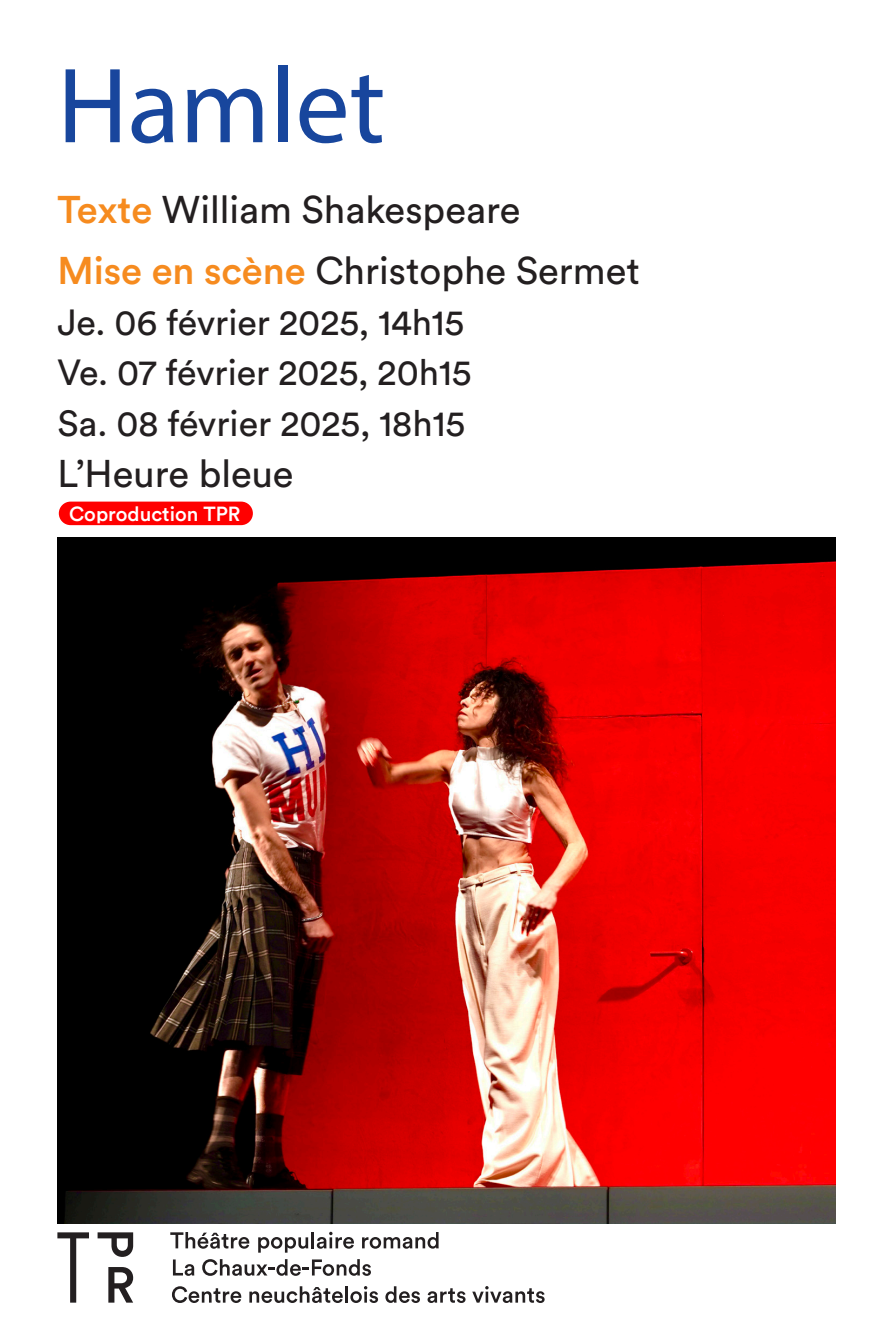
<style>
.page{position:relative;width:893px;height:1340px;background:#fff}
.page>*{position:absolute;margin:0;border:0;box-sizing:border-box;transform-origin:0 0}
.T_spectacles_ou_images{font:108px "Myriad Pro";color:#18469d}
.T_spectacles_ou_images-2{font:38.25px "Circular Pro";color:#231f20}
.T_spectacles_ou_images-3{font:36px "Circular Pro";color:#231f20}
.TEXTE_1_PASTILLES_ROUGE{font:500 20.25px "Circular Pro";color:#fff}
.s1{font-weight:500;color:#f68b1f}
</style>
<div class="page">
<svg style="left:98px;top:1232px;width:35px;height:24px"></svg>
<svg style="left:108px;top:1267px;width:25px;height:35px"></svg>
<svg style="left:57px;top:1232px;width:32px;height:70px"></svg>
<svg style="left:170px;top:1232px;width:79px;height:16px"></svg>
<svg style="left:258px;top:1231px;width:96px;height:21px"></svg>
<svg style="left:362px;top:1232px;width:77px;height:16px"></svg>
<svg style="left:173px;top:1259px;width:21px;height:16px"></svg>
<svg style="left:202px;top:1259px;width:169px;height:16px"></svg>
<svg style="left:172px;top:1286px;width:69px;height:16px"></svg>
<svg style="left:249px;top:1286px;width:94px;height:16px"></svg>
<hr style="left:345px;top:1286px;width:3px;height:16px;background:#231f20">
<svg style="left:350px;top:1286px;width:28px;height:16px"></svg>
<svg style="left:385px;top:1286px;width:35px;height:16px"></svg>
<svg style="left:427px;top:1288px;width:39px;height:14px"></svg>
<svg style="left:472px;top:1286px;width:73px;height:16px"></svg>
<img style="left:57px;top:537px;width:779px;height:686px">
<div style="left:60px;top:502px;width:192px;height:22px;background:#f00;border-radius:11px"></div>
<div style="left:59px;top:501px;width:194px;height:24px;border:2px solid #f00;border-radius:11px"></div>
<p class="T_spectacles_ou_images" style="left:57px;top:39px;width:329px">Hamlet</p>
<p class="T_spectacles_ou_images-2" style="left:57px;top:184px;width:465px"><span class="s1">Texte</span> William Shakespeare</p>
<p class="T_spectacles_ou_images-2" style="left:57px;top:245px;width:584px"><span class="s1">Mise en scène</span> Christophe Sermet</p>
<p class="T_spectacles_ou_images-3" style="left:57px;top:298px;width:408px">Je. 06 février 2025, 14h15</p>
<p class="T_spectacles_ou_images-3" style="left:57px;top:348px;width:416px">Ve. 07 février 2025, 20h15</p>
<p class="T_spectacles_ou_images-3" style="left:57px;top:399px;width:409px">Sa. 08 février 2025, 18h15</p>
<p class="T_spectacles_ou_images-2" style="left:57px;top:447px;width:238px">L’Heure bleue</p>
<p class="TEXTE_1_PASTILLES_ROUGE" style="left:69px;top:499px;width:173px">Coproduction TPR</p>
</div>
